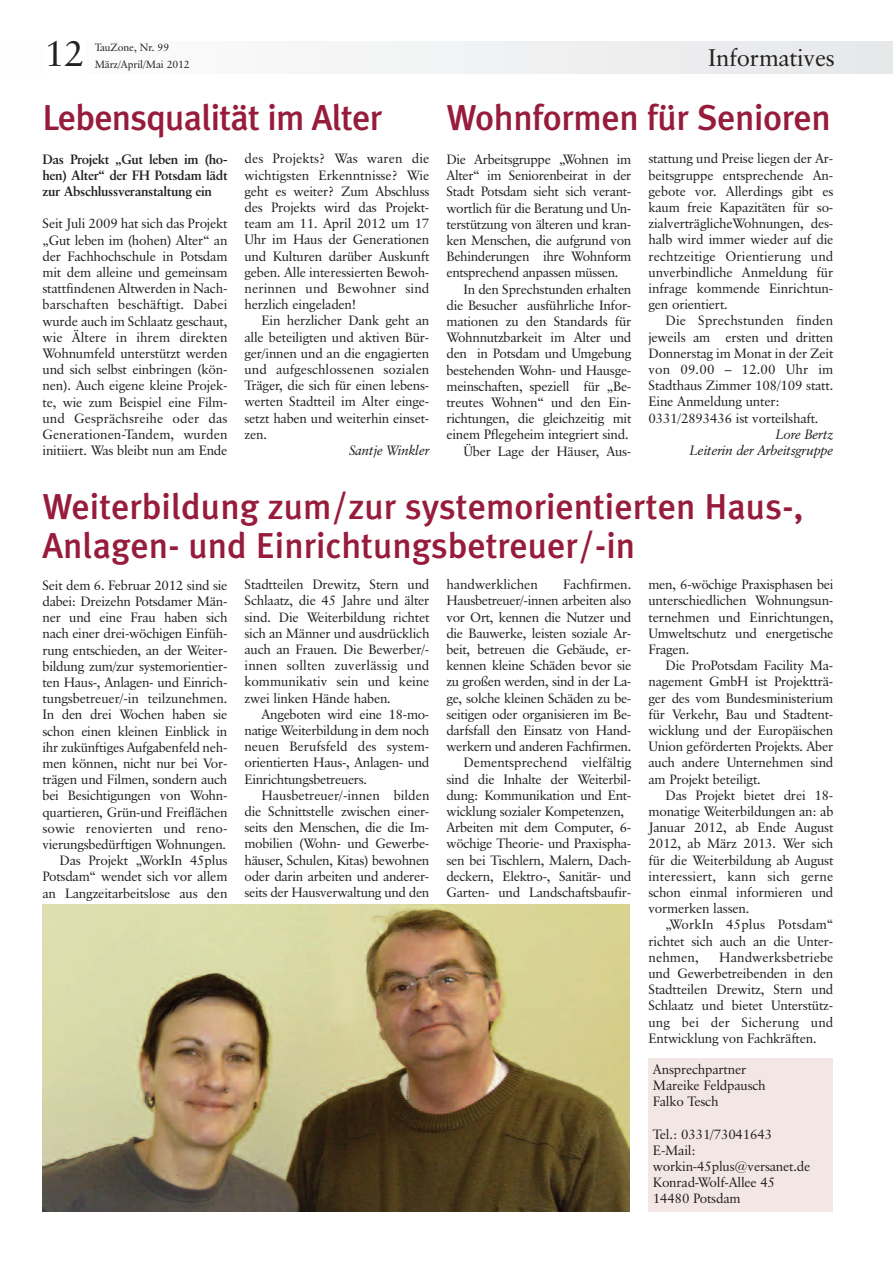
<style>
.page{position:relative;width:893px;height:1263px;background:#fff}
.page>*{position:absolute;margin:0;border:0;box-sizing:border-box;transform-origin:0 0}
.t1{font:500 36px/39px "Meta Plus";color:#971c3c}
.t2{font:500 36px "Meta Plus";letter-spacing:-.02em;color:#971c3c}
.t3{font:36px "Classical Garamond BT";color:#231f20}
.t4{font:24px "Classical Garamond BT";letter-spacing:-.01em;color:#231f20}
.t5{font:13.5px/16.2px "Classical Garamond BT";letter-spacing:-.02em;color:#231f20;text-align:justify}
.t6{font:700 13.5px/16.2px "Classical Garamond BT";letter-spacing:-.03em;color:#231f20;text-align:justify}
.t7{font:italic 13.5px/16.2px "Classical Garamond BT";letter-spacing:-.015em;color:#231f20;text-align:right}
.t8{font:10.5px "Classical Garamond BT";letter-spacing:-.01em;color:#231f20}
</style>
<div class="page">
<div style="left:0;top:41px;width:893px;height:33px;background:#f1f2f3"></div>
<div style="left:45px;top:38px;width:41px;height:37px;background:#fff"></div>
<div style="left:648px;top:1059px;width:185px;height:153px;background:#f3e7e5"></div>
<img style="left:43px;top:905px;width:587px;height:307px">
<h1 class="t3" style="left:45px;top:39px;width:41px">12</h1>
<p class="t8" style="left:95px;top:43px;width:76px">TauZone, Nr. 99</p>
<p class="t8" style="left:95px;top:60px;width:96px">März/April/Mai 2012</p>
<h1 class="t2" style="left:43px;top:97px;width:341px">Lebensqualität im Alter</h1>
<p class="t6" style="left:43px;top:152px;width:186px">Das Projekt „Gut leben im (ho&shy;hen) Alter“ der FH Potsdam lädt zur Abschlussveranstaltung ein</p>
<p class="t5" style="left:43px;top:217px;width:186px">Seit Juli 2009 hat sich das Projekt „Gut leben im (hohen) Alter“ an der Fachhochschule in Potsdam mit dem alleine und gemeinsam stattfindenen Altwerden in Nach&shy;barschaften beschäftigt. Dabei wurde auch im Schlaatz geschaut, wie Ältere in ihrem direkten Wohnumfeld unterstützt werden und sich selbst einbringen (kön&shy;nen). Auch eigene kleine Projek&shy;te, wie zum Beispiel eine Film&shy;und Gesprächsreihe oder das Generationen-Tandem, wurden initiiert. Was bleibt nun am Ende</p>
<p class="t5" style="left:244px;top:152px;width:186px">des Projekts? Was waren die wichtigsten Erkenntnisse? Wie geht es weiter? Zum Abschluss des Projekts wird das Projekt&shy;team am 11. April 2012 um 17<br>Uhr im Haus der Generationen und Kulturen darüber Auskunft geben. Alle interessierten Bewoh&shy;nerinnen und Bewohner sind herzlich eingeladen!</p>
<p class="t5" style="left:244px;top:314px;width:186px;text-indent:17px">Ein herzlicher Dank geht an alle beteiligten und aktiven Bür&shy;ger/innen und an die engagierten und aufgeschlossenen sozialen Träger, die sich für einen lebens&shy;werten Stadtteil im Alter einge&shy;setzt haben und weiterhin einset&shy;zen.</p>
<p class="t7" style="left:349px;top:444px;width:82px">Santje Winkler</p>
<h2 class="t4" style="left:708px;top:47px;width:128px">Informatives</h2>
<h1 class="t1" style="left:446px;top:98px;width:386px">Wohnformen für Senioren</h1>
<p class="t5" style="left:446px;top:152px;width:186px">Die Arbeitsgruppe „Wohnen im</p>
<p class="t5" style="left:446px;top:168px;width:186px">Alter“ im Seniorenbeirat in der</p>
<p class="t5" style="left:446px;top:185px;width:186px">Stadt Potsdam sieht sich verant-</p>
<p class="t5" style="left:446px;top:201px;width:186px">wortlich für die Beratung und Un-</p>
<p class="t5" style="left:446px;top:217px;width:186px">terstützung von älteren und kran-</p>
<p class="t5" style="left:446px;top:233px;width:186px">ken Menschen, die aufgrund von</p>
<p class="t5" style="left:446px;top:249px;width:186px">Behinderungen ihre Wohnform</p>
<p class="t5" style="left:446px;top:266px;width:174px">entsprechend anpassen müssen.</p>
<p class="t5" style="left:463px;top:282px;width:169px">In den Sprechstunden erhalten</p>
<p class="t5" style="left:446px;top:298px;width:186px">die Besucher ausführliche Infor-</p>
<p class="t5" style="left:446px;top:314px;width:186px">mationen zu den Standards für</p>
<p class="t5" style="left:446px;top:330px;width:186px">Wohnnutzbarkeit im Alter und</p>
<p class="t5" style="left:446px;top:347px;width:186px">den in Potsdam und Umgebung</p>
<p class="t5" style="left:446px;top:363px;width:186px">bestehenden Wohn- und Hausge-</p>
<p class="t5" style="left:446px;top:379px;width:186px">meinschaften, speziell für „Be-</p>
<p class="t5" style="left:446px;top:395px;width:186px">treutes Wohnen“ und den Ein-</p>
<p class="t5" style="left:446px;top:411px;width:186px">richtungen, die gleichzeitig mit</p>
<p class="t5" style="left:446px;top:428px;width:184px">einem Pflegeheim integriert sind.</p>
<p class="t5" style="left:463px;top:444px;width:169px">Über Lage der Häuser, Aus-</p>
<p class="t5" style="left:648px;top:152px;width:186px">stattung und Preise liegen der Ar&shy;beitsgruppe entsprechende An&shy;gebote vor. Allerdings gibt es kaum freie Kapazitäten für so&shy;zialverträglicheWohnungen, des&shy;halb wird immer wieder auf die rechtzeitige Orientierung und unverbindliche Anmeldung für infrage kommende Einrichtun&shy;gen orientiert.</p>
<p class="t5" style="left:648px;top:314px;width:186px;text-align:left;text-indent:17px">Die Sprechstunden finden jeweils am ersten und dritten<br>Donnerstag im Monat in der Zeit von 09.00 – 12.00 Uhr im<br>Stadthaus Zimmer 108/109 statt.<br>Eine Anmeldung unter:<br>0331/2893436 ist vorteilshaft.</p>
<p class="t7" style="left:690px;top:428px;width:145px">Lore Bertz<br>Leiterin der Arbeitsgruppe</p>
<h1 class="t1" style="left:43px;top:487px;width:762px">Weiterbildung zum/zur systemorientierten Haus-,<br>Anlagen- und Einrichtungsbetreuer/-in</h1>
<p class="t5" style="left:43px;top:578px;width:186px;text-align:right">Seit dem 6. Februar 2012 sind sie dabei: Dreizehn Potsdamer Män&shy;ner und eine Frau haben sich nach einer drei-wöchigen Einfüh&shy;rung entschieden, an der Weiter&shy;bildung zum/zur systemorientier&shy;ten Haus-, Anlagen- und Einrich&shy;tungsbetreuer/-in teilzunehmen.<br>In den drei Wochen haben sie schon einen kleinen Einblick in ihr zukünftiges Aufgabenfeld neh&shy;men können, nicht nur bei Vor&shy;trägen und Filmen, sondern auch bei Besichtigungen von Wohn&shy;quartieren, Grün-und Freiflächen sowie renovierten und reno&shy;vierungsbedürftigen Wohnungen.<br>Das Projekt „WorkIn 45plus<br>Potsdam“ wendet sich vor allem an Langzeitarbeitslose aus den</p>
<p class="t5" style="left:244px;top:577px;width:186px">Stadtteilen Drewitz, Stern und Schlaatz, die 45 Jahre und älter sind. Die Weiterbildung richtet sich an Männer und ausdrücklich auch an Frauen. Die Bewerber/- innen sollten zuverlässig und kommunikativ sein und keine zwei linken Hände haben.</p>
<p class="t5" style="left:648px;top:577px;width:186px">men, 6-wöchige Praxisphasen bei unterschiedlichen Wohnungsun&shy;ternehmen und Einrichtungen, Umweltschutz und energetische Fragen.</p>
<p class="t5" style="left:648px;top:658px;width:186px;text-indent:17px">Die ProPotsdam Facility Ma&shy;nagement GmbH ist Projektträ&shy;ger des vom Bundesministerium für Verkehr, Bau und Stadtent&shy;wicklung und der Europäischen Union geförderten Projekts. Aber auch andere Unternehmen sind am Projekt beteiligt.</p>
<p class="t5" style="left:648px;top:788px;width:186px;text-indent:17px">Das Projekt bietet drei 18- monatige Weiterbildungen an: ab Januar 2012, ab Ende August 2012, ab März 2013. Wer sich für die Weiterbildung ab August interessiert, kann sich gerne schon einmal informieren und vormerken lassen.</p>
<p class="t5" style="left:648px;top:918px;width:186px;text-indent:17px">„WorkIn 45plus Potsdam“ richtet sich auch an die Unter&shy;nehmen,</p>
<p class="t5" style="left:446px;top:577px;width:93px">handwerklichen</p>
<p class="t5" style="left:563px;top:577px;width:70px">Fachfirmen.</p>
<p class="t5" style="left:446px;top:594px;width:186px">Hausbetreuer/-innen arbeiten also</p>
<p class="t5" style="left:446px;top:610px;width:186px">vor Ort, kennen die Nutzer und</p>
<p class="t5" style="left:446px;top:626px;width:186px">die Bauwerke, leisten soziale Ar-</p>
<p class="t5" style="left:446px;top:642px;width:186px">beit, betreuen die Gebäude, er-</p>
<p class="t5" style="left:446px;top:658px;width:186px">kennen kleine Schäden bevor sie</p>
<p class="t5" style="left:446px;top:675px;width:186px">zu großen werden, sind in der La-</p>
<p class="t5" style="left:446px;top:691px;width:186px">ge, solche kleinen Schäden zu be-</p>
<p class="t5" style="left:446px;top:707px;width:186px">seitigen oder organisieren im Be-</p>
<p class="t5" style="left:446px;top:723px;width:186px">darfsfall den Einsatz von Hand-</p>
<p class="t5" style="left:446px;top:739px;width:186px">werkern und anderen Fachfirmen.</p>
<p class="t5" style="left:463px;top:756px;width:169px">Dementsprechend vielfältig</p>
<p class="t5" style="left:446px;top:772px;width:186px">sind die Inhalte der Weiterbil-</p>
<p class="t5" style="left:446px;top:788px;width:186px">dung: Kommunikation und Ent-</p>
<p class="t5" style="left:446px;top:804px;width:179px">wicklung sozialer Kompetenzen,</p>
<p class="t5" style="left:446px;top:820px;width:186px">Arbeiten mit dem Computer, 6-</p>
<p class="t5" style="left:446px;top:837px;width:186px">wöchige Theorie- und Praxispha-</p>
<p class="t5" style="left:446px;top:853px;width:186px">sen bei Tischlern, Malern, Dach-</p>
<p class="t5" style="left:446px;top:869px;width:186px">deckern, Elektro-, Sanitär- und</p>
<p class="t5" style="left:446px;top:885px;width:186px">Garten- und Landschaftsbaufir-</p>
<p class="t5" style="left:244px;top:707px;width:186px;text-indent:17px">Angeboten wird eine 18-mo&shy;natige Weiterbildung in dem noch neuen Berufsfeld des system&shy;orientierten Haus-, Anlagen- und Einrichtungsbetreuers.</p>
<p class="t5" style="left:244px;top:788px;width:186px;text-indent:17px">Hausbetreuer/-innen bilden die Schnittstelle zwischen einer&shy;seits den Menschen, die die Im&shy;mobilien (Wohn- und Gewerbe&shy;häuser, Schulen, Kitas) bewohnen oder darin arbeiten und anderer&shy;seits der Hausverwaltung und den</p>
<p class="t5" style="left:648px;top:950px;width:186px;text-indent:71px">Handwerksbetriebe und Gewerbetreibenden in den Stadtteilen Drewitz, Stern und Schlaatz und bietet Unterstütz&shy;ung bei der Sicherung und Entwicklung von Fachkräften.</p>
<p class="t5" style="left:653px;top:1062px;width:114px;text-align:left">Ansprechpartner<br>Mareike Feldpausch<br>Falko Tesch</p>
<p class="t5" style="left:653px;top:1127px;width:159px;text-align:left">Tel.: 0331/73041643<br>E-Mail: workin-45plus@versanet.de<br>Konrad-Wolf-Allee 45<br>14480 Potsdam</p>
</div>
